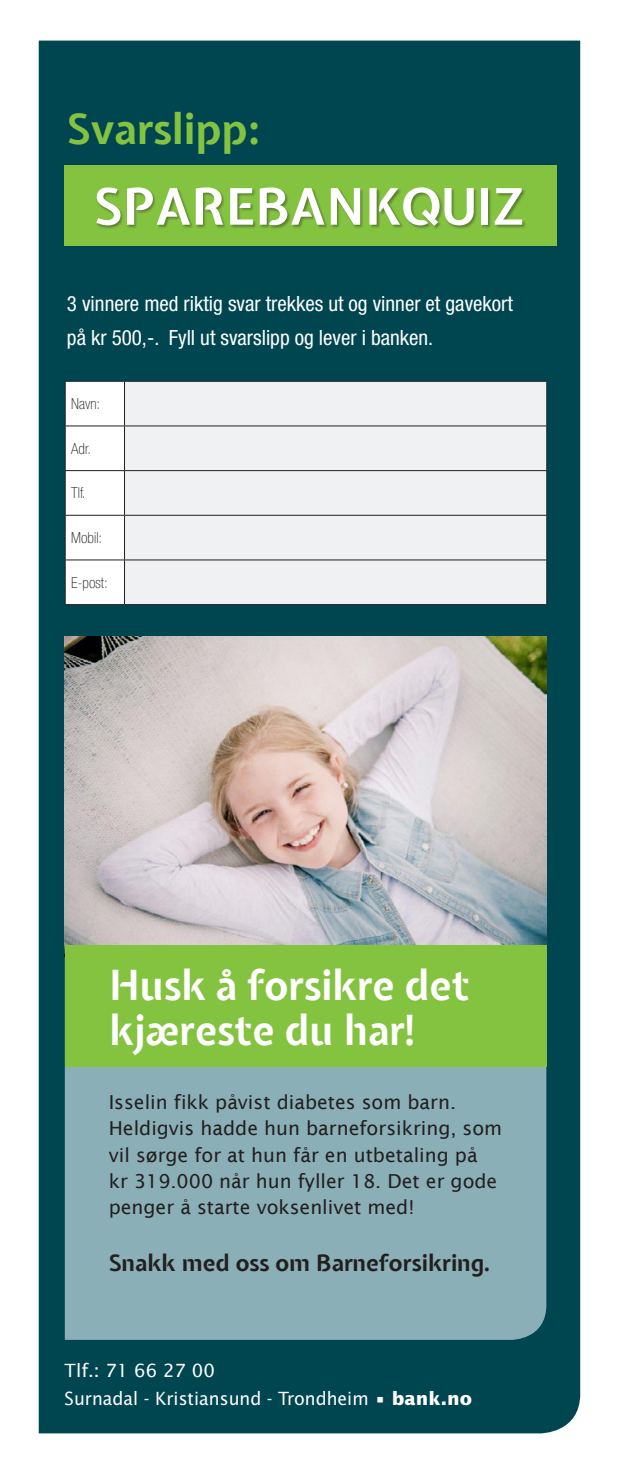
<style>
.page{position:relative;width:621px;height:1474px;background:#fff}
.page>*{position:absolute;margin:0;border:0;box-sizing:border-box;transform-origin:0 0}
.t1{font:700 50.23px "Expletus Sans";color:#fff}
.t2{font:700 42px "Expletus Sans";color:#84c340}
.t3{font:700 41.12px/44.3px "Expletus Sans";color:#fff;scale:.96 1}
.t4{font:700 22.75px "Expletus Sans";color:#231f20}
.t5{font:condensed 21px/33.2px "Helvetica Neue LT Std";color:#fff}
.t6{font:19.25px/26.2px "Lucida Sans";color:#231f20}
.t7{font:18.2px "Lucida Sans Std";color:#fff;scale:.96 1}
.t8{font:18.2px "Lucida Sans Std";color:#fff}
.t9{font:100 condensed 15.22px "Helvetica Neue LT Std";color:#231f20}
.s1{font-weight:700}
</style>
<div class="page">
<div style="left:39px;top:41px;width:540px;height:1392px;background:#004650"></div>
<div style="left:64px;top:165px;width:492px;height:81px;background:#84c340"></div>
<div style="left:96px;top:188px;width:430px;height:42px;background:#231f20;opacity:.4"></div>
<svg style="left:66px;top:382px;width:58px;height:222px"></svg>
<div style="left:125px;top:382px;width:421px;height:222px;background:#f0f1f2"></div>
<hr style="left:65px;top:381px;width:59px;height:1px;background:#231f20">
<hr style="left:65px;top:381px;width:1px;height:44px;background:#231f20">
<hr style="left:124px;top:381px;width:422px;height:1px;background:#231f20">
<hr style="left:124px;top:381px;width:1px;height:44px;background:#231f20">
<hr style="left:546px;top:381px;width:1px;height:44px;background:#231f20">
<hr style="left:65px;top:425px;width:59px;height:1px;background:#231f20">
<hr style="left:65px;top:426px;width:1px;height:44px;background:#231f20">
<hr style="left:124px;top:425px;width:422px;height:1px;background:#231f20">
<hr style="left:124px;top:426px;width:1px;height:44px;background:#231f20">
<hr style="left:546px;top:426px;width:1px;height:44px;background:#231f20">
<hr style="left:65px;top:470px;width:59px;height:1px;background:#231f20">
<hr style="left:65px;top:471px;width:1px;height:44px;background:#231f20">
<hr style="left:124px;top:470px;width:422px;height:1px;background:#231f20">
<hr style="left:124px;top:471px;width:1px;height:44px;background:#231f20">
<hr style="left:546px;top:471px;width:1px;height:44px;background:#231f20">
<hr style="left:65px;top:515px;width:59px;height:1px;background:#231f20">
<hr style="left:65px;top:515px;width:1px;height:44px;background:#231f20">
<hr style="left:124px;top:515px;width:422px;height:1px;background:#231f20">
<hr style="left:124px;top:515px;width:1px;height:44px;background:#231f20">
<hr style="left:546px;top:515px;width:1px;height:44px;background:#231f20">
<hr style="left:65px;top:559px;width:59px;height:1px;background:#231f20">
<hr style="left:65px;top:560px;width:1px;height:44px;background:#231f20">
<hr style="left:124px;top:559px;width:422px;height:1px;background:#231f20">
<hr style="left:124px;top:560px;width:1px;height:44px;background:#231f20">
<hr style="left:546px;top:560px;width:1px;height:44px;background:#231f20">
<hr style="left:65px;top:604px;width:59px;height:1px;background:#231f20">
<hr style="left:124px;top:604px;width:422px;height:1px;background:#231f20">
<div style="left:65px;top:1067px;width:481px;height:272px;background:#8aafb7"></div>
<img style="left:65px;top:636px;width:481px;height:309px">
<div style="left:65px;top:945px;width:481px;height:122px;background:#84c340"></div>
<p class="t2" style="left:67px;top:106px;width:195px">Svarslipp:</p>
<p class="t1" style="left:94px;top:179px;width:430px">SPAREBANKQUIZ</p>
<p class="t5" style="left:67px;top:287px;width:447px">3 vinnere med riktig svar trekkes ut og vinner et gavekort på kr 500,-. Fyll ut svarslipp og lever i banken.</p>
<p class="t9" style="left:71px;top:395px;width:30px">Navn:</p>
<p class="t9" style="left:71px;top:440px;width:21px">Adr.</p>
<p class="t9" style="left:71px;top:484px;width:16px">Tlf.</p>
<p class="t9" style="left:71px;top:529px;width:32px">Mobil:</p>
<p class="t9" style="left:71px;top:574px;width:38px">E-post:</p>
<p class="t3" style="left:109px;top:965px;width:376px">Husk å forsikre det kjæreste du har!</p>
<p class="t6" style="left:109px;top:1089px;width:394px">Isselin fikk påvist diabetes som barn.<br>Heldigvis hadde hun barneforsikring, som vil sørge for at hun får en utbetaling på<br>kr 319.000 når hun fyller 18. Det er gode penger å starte voksenlivet med!</p>
<p class="t4" style="left:109px;top:1250px;width:383px">Snakk med oss om Barneforsikring.</p>
<p class="t8" style="left:64px;top:1360px;width:152px">Tlf.: 71 66 27 00</p>
<p class="t7" style="left:64px;top:1388px;width:425px">Surnadal - Kristiansund - Trondheim • <span class="s1">bank.no</span></p>
</div>
